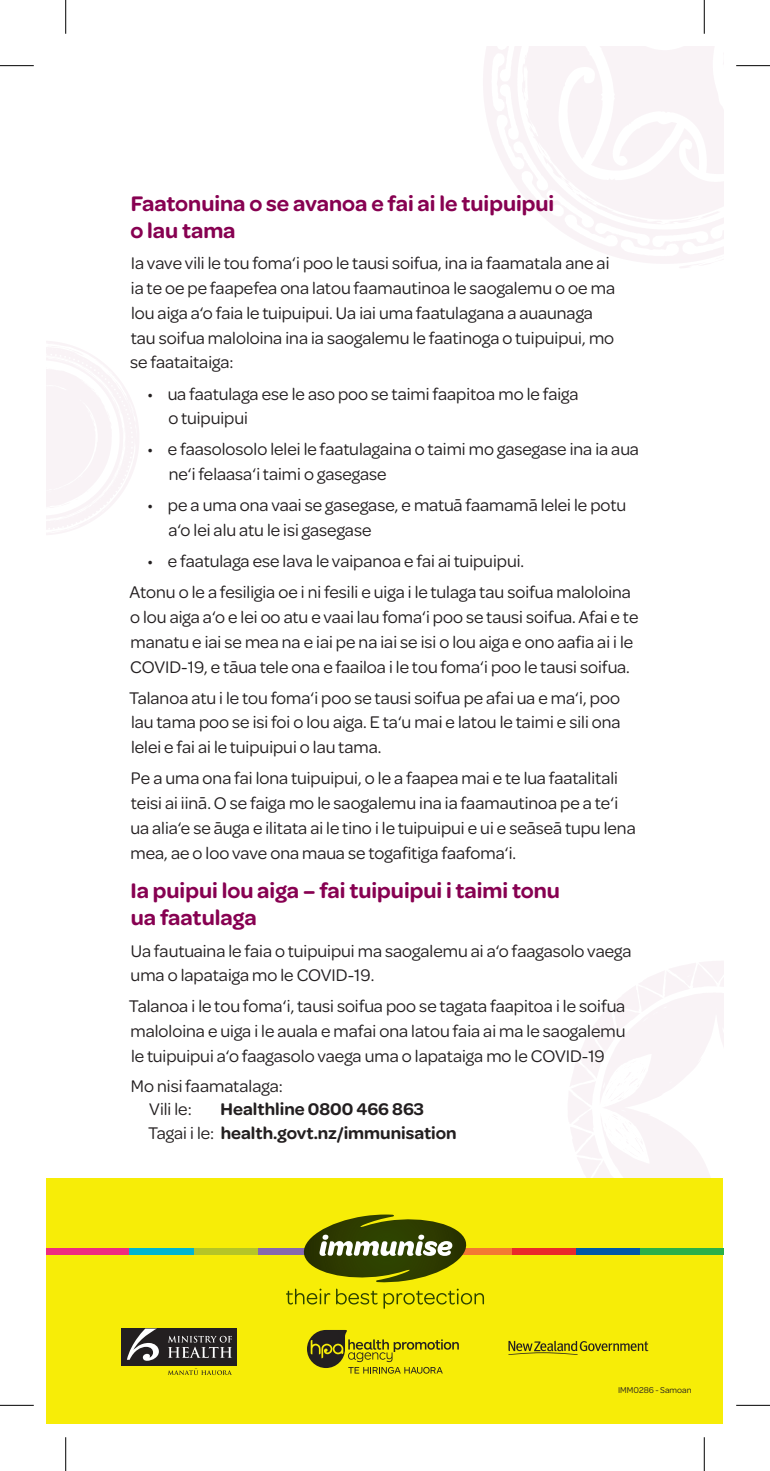
<style>
.page{position:relative;width:770px;height:1471px;background:#fff}
.page>*{position:absolute;margin:0;border:0;box-sizing:border-box;transform-origin:0 0}
.t1{font:600 22.5px/27px "Omnes";color:#870151}
.t2{font:18px/24.8px "Omnes";color:#231f20}
.t3{font:600 18px/23.4px "Omnes";color:#231f20}
.t4{font:9px "Omnes";color:#231f20}
.s1{font-weight:400}
</style>
<div class="page">
<div style="left:47px;top:1177px;width:676px;height:246px;background:#f7ed07"></div>
<div style="left:47px;top:1248px;width:83px;height:7px;background:#ee2c7f"></div>
<div style="left:130px;top:1248px;width:64px;height:7px;background:#00b5d1"></div>
<div style="left:194px;top:1248px;width:64px;height:7px;background:#b5c527"></div>
<div style="left:258px;top:1248px;width:64px;height:7px;background:#8768ae"></div>
<div style="left:448px;top:1248px;width:64px;height:7px;background:#f37932"></div>
<div style="left:512px;top:1248px;width:64px;height:7px;background:#e9292a"></div>
<div style="left:576px;top:1248px;width:64px;height:7px;background:#0158a6"></div>
<div style="left:639px;top:1248px;width:84px;height:7px;background:#2ab049"></div>
<svg style="left:286px;top:1288px;width:197px;height:20px"></svg>
<svg style="left:303px;top:1214px;width:164px;height:68px"></svg>
<div style="left:122px;top:1328px;width:115px;height:37px;background:#231f20"></div>
<svg style="left:168px;top:1335px;width:64px;height:23px"></svg>
<svg style="left:168px;top:1368px;width:64px;height:7px"></svg>
<svg style="left:127px;top:1328px;width:32px;height:32px"></svg>
<svg style="left:508px;top:1340px;width:140px;height:15px"></svg>
<svg style="left:307px;top:1330px;width:151px;height:43px"></svg>
<hr style="left:0;top:65px;width:34px;height:1px;background:#000">
<hr style="left:735px;top:65px;width:34px;height:1px;background:#000">
<hr style="left:0;top:1405px;width:34px;height:1px;background:#000">
<hr style="left:735px;top:1405px;width:34px;height:1px;background:#000">
<hr style="left:65px;top:0;width:1px;height:34px;background:#000">
<hr style="left:65px;top:1437px;width:1px;height:34px;background:#000">
<hr style="left:703px;top:0;width:1px;height:34px;background:#000">
<hr style="left:703px;top:1437px;width:1px;height:34px;background:#000">
<p class="t1" style="left:130px;top:189px;width:425px">Faatonuina o se avanoa e fai ai le tuipuipui o lau tama</p>
<p class="t2" style="left:130px;top:250px;width:486px">Ia vave vili le tou foma‘i poo le tausi soifua, ina ia faamatala ane ai ia te oe pe faapefea ona latou faamautinoa le saogalemu o oe ma lou aiga a‘o faia le tuipuipui. Ua iai uma faatulagana a auaunaga tau soifua maloloina ina ia saogalemu le faatinoga o tuipuipui, mo se faataitaiga:</p>
<p class="t2" style="left:168px;top:380px;width:411px;text-indent:-21px">• ua faatulaga ese le aso poo se taimi faapitoa mo le faiga o tuipuipui</p>
<p class="t2" style="left:169px;top:436px;width:471px;text-indent:-21px">• e faasolosolo lelei le faatulagaina o taimi mo gasegase ina ia aua ne‘i felaasa‘i taimi o gasegase</p>
<p class="t2" style="left:168px;top:492px;width:459px;text-indent:-21px">• pe a uma ona vaai se gasegase, e matuā faamamā lelei le potu a‘o lei alu atu le isi gasegase</p>
<p class="t2" style="left:129px;top:545px;width:502px;line-height:31.1px;text-indent:18px">• e faatulaga ese lava le vaipanoa e fai ai tuipuipui.<br>Atonu o le a fesiligia oe i ni fesili e uiga i le tulaga tau soifua maloloina</p>
<p class="t2" style="left:130px;top:604px;width:509px">o lou aiga a‘o e lei oo atu e vaai lau foma‘i poo se tausi soifua. Afai e te manatu e iai se mea na e iai pe na iai se isi o lou aiga e ono aafia ai i le<br>COVID-19, e tāua tele ona e faailoa i le tou foma‘i poo le tausi soifua.</p>
<p class="t2" style="left:129px;top:684px;width:493px;text-align:justify">Talanoa atu i le tou foma‘i poo se tausi soifua pe afai ua e ma‘i, poo lau tama poo se isi foi o lou aiga. E ta‘u mai e latou le taimi e sili ona lelei e fai ai le tuipuipui o lau tama.</p>
<p class="t2" style="left:130px;top:765px;width:506px">Pe a uma ona fai lona tuipuipui, o le a faapea mai e te lua faatalitali teisi ai iinā. O se faiga mo le saogalemu ina ia faamautinoa pe a te‘i ua alia‘e se āuga e ilitata ai le tino i le tuipuipui e ui e seāseā tupu lena mea, ae o loo vave ona maua se togafitiga faafoma‘i.</p>
<p class="t1" style="left:130px;top:876px;width:431px">Ia puipui lou aiga – fai tuipuipui i taimi tonu ua faatulaga</p>
<p class="t2" style="left:130px;top:937px;width:502px">Ua fautuaina le faia o tuipuipui ma saogalemu ai a‘o faagasolo vaega uma o lapataiga mo le COVID-19.</p>
<p class="t2" style="left:129px;top:993px;width:497px;text-align:justify">Talanoa i le tou foma‘i, tausi soifua poo se tagata faapitoa i le soifua maloloina e uiga i le auala e mafai ona latou faia ai ma le saogalemu le tuipuipui a‘o faagasolo vaega uma o lapataiga mo le COVID-19</p>
<p class="t2" style="left:149px;top:1073px;width:135px;line-height:23.4px;text-indent:-18px">Mo nisi faamatalaga:<br>Vili le:</p>
<p class="t3" style="left:148px;top:1096px;width:310px;text-indent:72px">Healthline 0800 466 863<br><span class="s1">Tagai i le:</span> health.govt.nz/immunisation</p>
<p class="t4" style="left:617px;top:1383px;width:75px">IMM0286 - Samoan</p>
</div>
